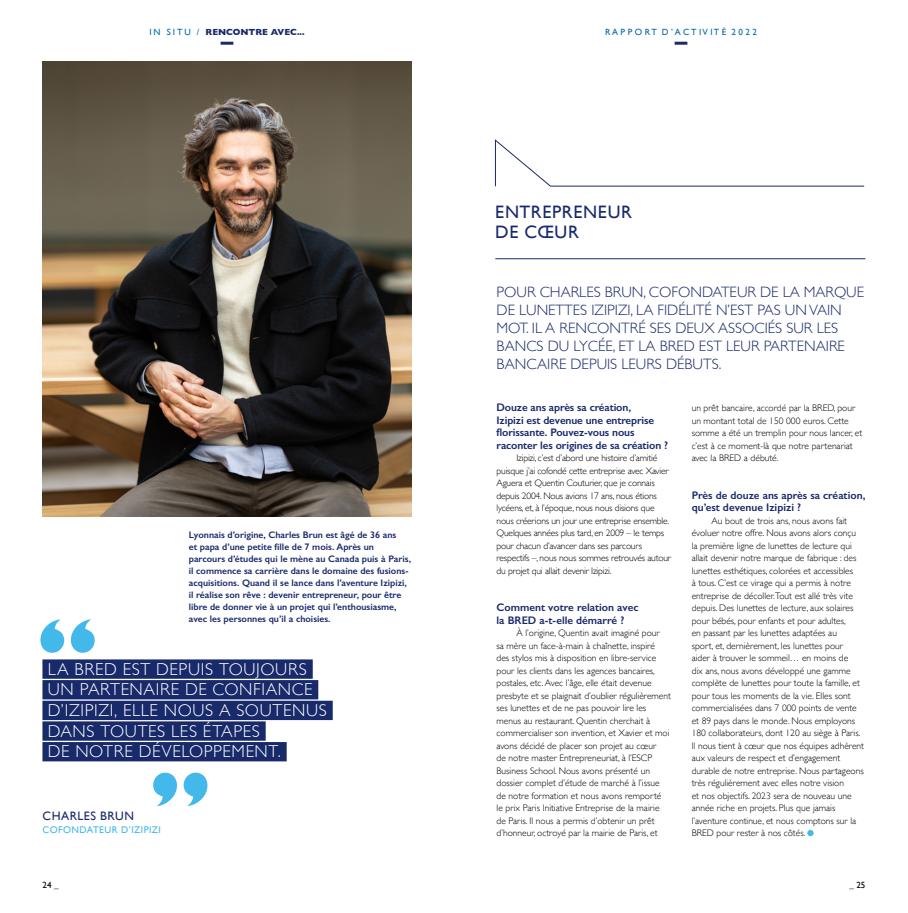
<style>
.page{position:relative;width:908px;height:913px;background:#fff}
.page>*{position:absolute;margin:0;border:0;box-sizing:border-box;transform-origin:0 0}
.t1{font:18px/20.2px "Gill Sans";letter-spacing:.035em;color:#192a6b}
.t2{font:300 17.2px/20.7px "Gill Sans";letter-spacing:.035em;color:#fff}
.t3{font:300 15px/18px "Gill Sans";color:#192a6b}
.t4{font:12.2px "Gill Sans";letter-spacing:.035em;color:#192a6b}
.t5{font:600 11px/12.5px "Gill Sans";letter-spacing:-.01em;color:#192a6b}
.t6{font:9.7px "Gill Sans";letter-spacing:.04em;color:#42b8eb}
.t7{font:300 9.5px/12.5px "Gill Sans";color:#000}
.t8{font:300 9.5px/12.5px "Gill Sans";letter-spacing:-.02em;color:#000}
.t9{font:600 9.5px/12px "Gill Sans";color:#192a6b}
.t10{font:700 9px "Gill Sans";color:#192a6b}
.t11{font:9px "Gill Sans";color:#0068a8}
.t12{font:9px "Gill Sans";color:#000}
.s1{font-weight:400;color:#0068a8}
.s2{font-weight:300}
</style>
<div class="page">
<img style="left:43px;top:61px;width:368px;height:455px">
<svg style="left:806px;top:830px;width:7px;height:6px"></svg>
<hr style="left:495px;top:258px;width:370px;height:1px;background:#192a6b">
<svg style="left:495px;top:140px;width:369px;height:47px"></svg>
<div style="left:42px;top:659px;width:270px;height:20px;background:#192a6b"></div>
<div style="left:42px;top:680px;width:276px;height:19px;background:#192a6b"></div>
<div style="left:42px;top:701px;width:290px;height:19px;background:#192a6b"></div>
<div style="left:42px;top:721px;width:223px;height:20px;background:#192a6b"></div>
<div style="left:42px;top:742px;width:244px;height:19px;background:#192a6b"></div>
<svg style="left:40px;top:619px;width:55px;height:34px"></svg>
<svg style="left:153px;top:772px;width:54px;height:34px"></svg>
<svg style="left:674px;top:42px;width:13px;height:3px"></svg>
<svg style="left:220px;top:42px;width:13px;height:3px"></svg>
<p class="t10" style="left:149px;top:25px;width:157px"><span class="s1">I N S I T U /</span> RENCONTRE AVEC...</p>
<p class="t11" style="left:604px;top:27px;width:153px">R A P P O R T D ’ A C T I V I T É 2 0 2 2</p>
<p class="t9" style="left:189px;top:528px;width:223px">Lyonnais d’origine, Charles Brun est âgé de 36 ans<br>et papa d’une petite fille de 7 mois. Après un parcours d’études qui le mène au Canada puis à Paris, il commence sa carrière dans le domaine des fusions&shy;acquisitions. Quand il se lance dans l’aventure Izipizi, il réalise son rêve : devenir entrepreneur, pour être libre de donner vie à un projet qui l’enthousiasme, avec les personnes qu’il a choisies.</p>
<h2 class="t2" style="left:48px;top:658px;width:280px">LA BRED EST DEPUIS TOUJOURS<br>UN PARTENAIRE DE CONFIANCE<br>D’IZIPIZI, ELLE NOUS A SOUTENUS<br>DANS TOUTES LES ÉTAPES<br>DE NOTRE DÉVELOPPEMENT.</h2>
<p class="t4" style="left:43px;top:808px;width:93px">CHARLES BRUN</p>
<p class="t6" style="left:43px;top:824px;width:120px">COFONDATEUR D’IZIPIZI</p>
<h1 class="t1" style="left:495px;top:201px;width:138px">ENTREPRENEUR<br>DE CŒUR</h1>
<h3 class="t3" style="left:496px;top:283px;width:369px">POUR CHARLES BRUN, COFONDATEUR DE LA MARQUE DE LUNETTES IZIPIZI, LA FIDÉLITÉ N’EST PAS UN VAIN MOT. IL A RENCONTRÉ SES DEUX ASSOCIÉS SUR LES BANCS DU LYCÉE, ET LA BRED EST LEUR PARTENAIRE BANCAIRE DEPUIS LEURS DÉBUTS.</h3>
<p class="t7" style="left:691px;top:401px;width:172px">un prêt bancaire, accordé par la BRED, pour un montant total de 150 000 euros. Cette somme a été un tremplin pour nous lancer, et c’est à ce moment-là que notre partenariat avec la BRED a débuté.</p>
<p class="t5" style="left:691px;top:488px;width:175px">Près de douze ans après sa création, qu’est devenue Izipizi ?</p>
<p class="t7" style="left:691px;top:514px;width:174px;text-indent:20px">Au bout de trois ans, nous avons fait évoluer notre offre. Nous avons alors conçu la première ligne de lunettes de lecture qui allait devenir notre marque de fabrique : des lunettes esthétiques, colorées et accessibles<br>à tous. C’est ce virage qui a permis à notre entreprise de décoller.Tout est allé très vite depuis. Des lunettes de lecture, aux solaires pour bébés, pour enfants et pour adultes,<br>en passant par les lunettes adaptées au<br>sport, et, dernièrement, les lunettes pour<br>aider à trouver le sommeil… en moins de<br>dix ans, nous avons développé une gamme complète de lunettes pour toute la famille, et pour tous les moments de la vie. Elles sont commercialisées dans 7 000 points de vente et 89 pays dans le monde. Nous employons 180 collaborateurs, dont 120 au siège à Paris.<br>Il nous tient à cœur que nos équipes adhèrent aux valeurs de respect et d’engagement durable de notre entreprise. Nous partageons très régulièrement avec elles notre vision<br>et nos objectifs. 2023 sera de nouveau une année riche en projets. Plus que jamais l’aventure continue, et nous comptons sur la BRED pour rester à nos côtés.</p>
<p class="t5" style="left:496px;top:401px;width:173px">Douze ans après sa création,<br>Izipizi est devenue une entreprise florissante. Pouvez-vous nous raconter les origines de sa création ?</p>
<p class="t8" style="left:496px;top:451px;width:176px;text-indent:20px">Izipizi, c’est d’abord une histoire d’amitié puisque j’ai cofondé cette entreprise avec Xavier Aguera et Quentin Couturier, que je connais depuis 2004. Nous avions 17 ans, nous étions lycéens, et, à l’époque, nous nous disions que nous créerions un jour une entreprise ensemble.<br>Quelques années plus tard, en 2009 – le temps pour chacun d’avancer dans ses parcours respectifs –, nous nous sommes retrouvés autour du projet qui allait devenir Izipizi.</p>
<p class="t5" style="left:496px;top:601px;width:143px">Comment votre relation avec la BRED a-t-elle démarré ?</p>
<p class="t7" style="left:496px;top:626px;width:176px;text-indent:20px">À l’origine, Quentin avait imaginé pour<br>sa mère un face-à-main à chaînette, inspiré<br>des stylos mis à disposition en libre-service pour les clients dans les agences bancaires, postales, etc.Avec l’âge, elle était devenue presbyte et se plaignait d’oublier régulièrement ses lunettes et de ne pas pouvoir lire les menus au restaurant. Quentin cherchait à commercialiser son invention, et Xavier et moi avons décidé de placer son projet au cœur<br>de notre master Entrepreneuriat, à l’ESCP Business School. Nous avons présenté un dossier complet d’étude de marché à l’issue de notre formation et nous avons remporté<br>le prix Paris Initiative Entreprise de la mairie de Paris. Il nous a permis d’obtenir un prêt d’honneur, octroyé par la mairie de Paris, et</p>
<p class="t12" style="left:43px;top:880px;width:18px">24 <span class="s2">_</span></p>
<p class="t12" style="left:849px;top:880px;width:18px"><span class="s2">_</span> 25</p>
</div>
